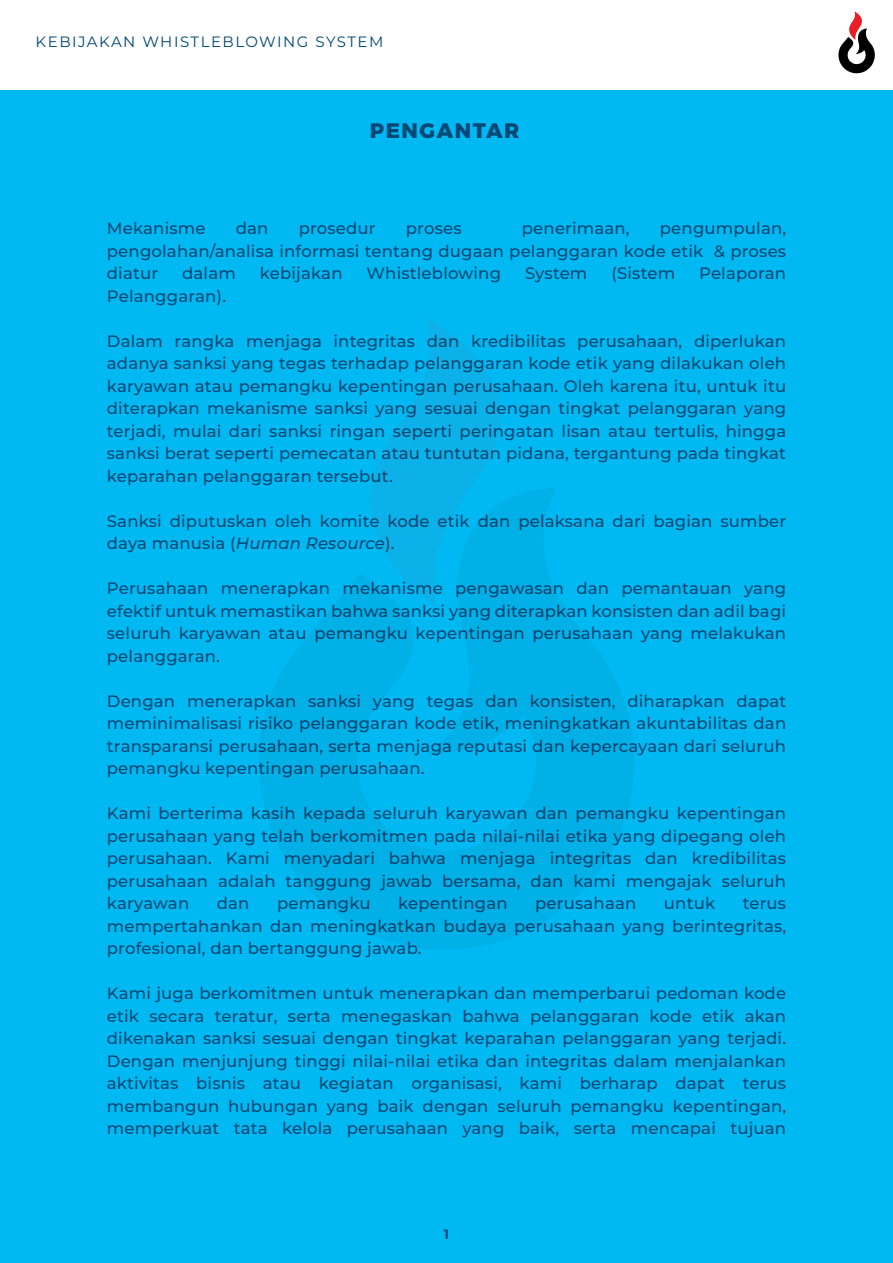
<style>
.page{position:relative;width:893px;height:1263px;background:#fff}
.page>*{position:absolute;margin:0;border:0;box-sizing:border-box;transform-origin:0 0}
.t1{font:800 21px "Montserrat";letter-spacing:.075em;color:#004875}
.t2{font:500 16.5px/22.5px "Montserrat";letter-spacing:.01em;color:#004875;text-align:justify}
.t3{font:15px "Montserrat";letter-spacing:.1em;color:#004875}
.t4{font:700 13.5px "Montserrat";color:#004875}
.s1{font-style:italic}
</style>
<div class="page">
<div style="left:0;top:90px;width:893px;height:1173px;background:#00b9f2"></div>
<svg style="left:372px;top:316px;width:128px;height:169px"></svg>
<svg style="left:259px;top:485px;width:375px;height:464px"></svg>
<svg style="left:838px;top:11px;width:37px;height:62px"></svg>
<p class="t3" style="left:36px;top:31px;width:349px">KEBIJAKAN WHISTLEBLOWING SYSTEM</p>
<p class="t1" style="left:370px;top:117px;width:151px">PENGANTAR</p>
<p class="t2" style="left:107px;top:216px;width:100px">Mekanisme</p>
<p class="t2" style="left:236px;top:216px;width:34px">dan</p>
<p class="t2" style="left:299px;top:216px;width:79px">prosedur</p>
<p class="t2" style="left:406px;top:216px;width:57px">proses</p>
<p class="t2" style="left:522px;top:216px;width:109px">penerimaan,</p>
<p class="t2" style="left:107px;top:216px;width:681px;text-indent:553px">pengumpulan, pengolahan/analisa informasi tentang dugaan pelanggaran kode etik &amp; proses diatur</p>
<p class="t2" style="left:182px;top:261px;width:55px">dalam</p>
<p class="t2" style="left:260px;top:261px;width:84px">kebijakan</p>
<p class="t2" style="left:367px;top:261px;width:136px">Whistleblowing</p>
<p class="t2" style="left:525px;top:261px;width:64px">System</p>
<p class="t2" style="left:611px;top:261px;width:65px">(Sistem</p>
<p class="t2" style="left:699px;top:261px;width:89px">Pelaporan</p>
<p class="t2" style="left:107px;top:284px;width:121px">Pelanggaran).</p>
<p class="t2" style="left:107px;top:329px;width:681px">Dalam rangka menjaga integritas dan kredibilitas perusahaan, diperlukan adanya sanksi yang tegas terhadap pelanggaran kode etik yang dilakukan oleh karyawan atau pemangku kepentingan perusahaan. Oleh karena itu, untuk itu diterapkan mekanisme sanksi yang sesuai dengan tingkat pelanggaran yang terjadi, mulai dari sanksi ringan seperti peringatan lisan atau tertulis, hingga sanksi berat seperti pemecatan atau tuntutan pidana, tergantung pada tingkat keparahan pelanggaran tersebut.</p>
<p class="t2" style="left:107px;top:509px;width:681px">Sanksi diputuskan oleh komite kode etik dan pelaksana dari bagian sumber daya manusia (<span class="s1">Human Resource</span>).</p>
<p class="t2" style="left:107px;top:576px;width:681px">Perusahaan menerapkan mekanisme pengawasan dan pemantauan yang efektif untuk memastikan bahwa sanksi yang diterapkan konsisten dan adil bagi seluruh karyawan atau pemangku kepentingan perusahaan yang melakukan pelanggaran.</p>
<p class="t2" style="left:107px;top:689px;width:681px">Dengan menerapkan sanksi yang tegas dan konsisten, diharapkan dapat meminimalisasi risiko pelanggaran kode etik, meningkatkan akuntabilitas dan transparansi perusahaan, serta menjaga reputasi dan kepercayaan dari seluruh pemangku kepentingan perusahaan.</p>
<p class="t2" style="left:107px;top:801px;width:681px">Kami berterima kasih kepada seluruh karyawan dan pemangku kepentingan perusahaan yang telah berkomitmen pada nilai-nilai etika yang dipegang oleh perusahaan. Kami menyadari bahwa menjaga integritas dan kredibilitas perusahaan adalah tanggung jawab bersama, dan kami mengajak seluruh karyawan</p>
<p class="t2" style="left:217px;top:891px;width:34px">dan</p>
<p class="t2" style="left:277px;top:891px;width:95px">pemangku</p>
<p class="t2" style="left:398px;top:891px;width:111px">kepentingan</p>
<p class="t2" style="left:535px;top:891px;width:103px">perusahaan</p>
<p class="t2" style="left:664px;top:891px;width:53px">untuk</p>
<p class="t2" style="left:107px;top:891px;width:681px;text-indent:636px">terus mempertahankan dan meningkatkan budaya perusahaan yang berintegritas, profesional, dan bertanggung jawab.</p>
<p class="t2" style="left:107px;top:981px;width:681px">Kami juga berkomitmen untuk menerapkan dan memperbarui pedoman kode etik secara teratur, serta menegaskan bahwa pelanggaran kode etik akan dikenakan sanksi sesuai dengan tingkat keparahan pelanggaran yang terjadi.<br>Dengan menjunjung tinggi nilai-nilai etika dan integritas dalam menjalankan aktivitas bisnis atau kegiatan organisasi, kami berharap dapat terus membangun hubungan yang baik dengan seluruh pemangku kepentingan, memperkuat tata kelola perusahaan yang baik, serta mencapai tujuan</p>
<p class="t4" style="left:444px;top:1225px;width:7px">1</p>
</div>
